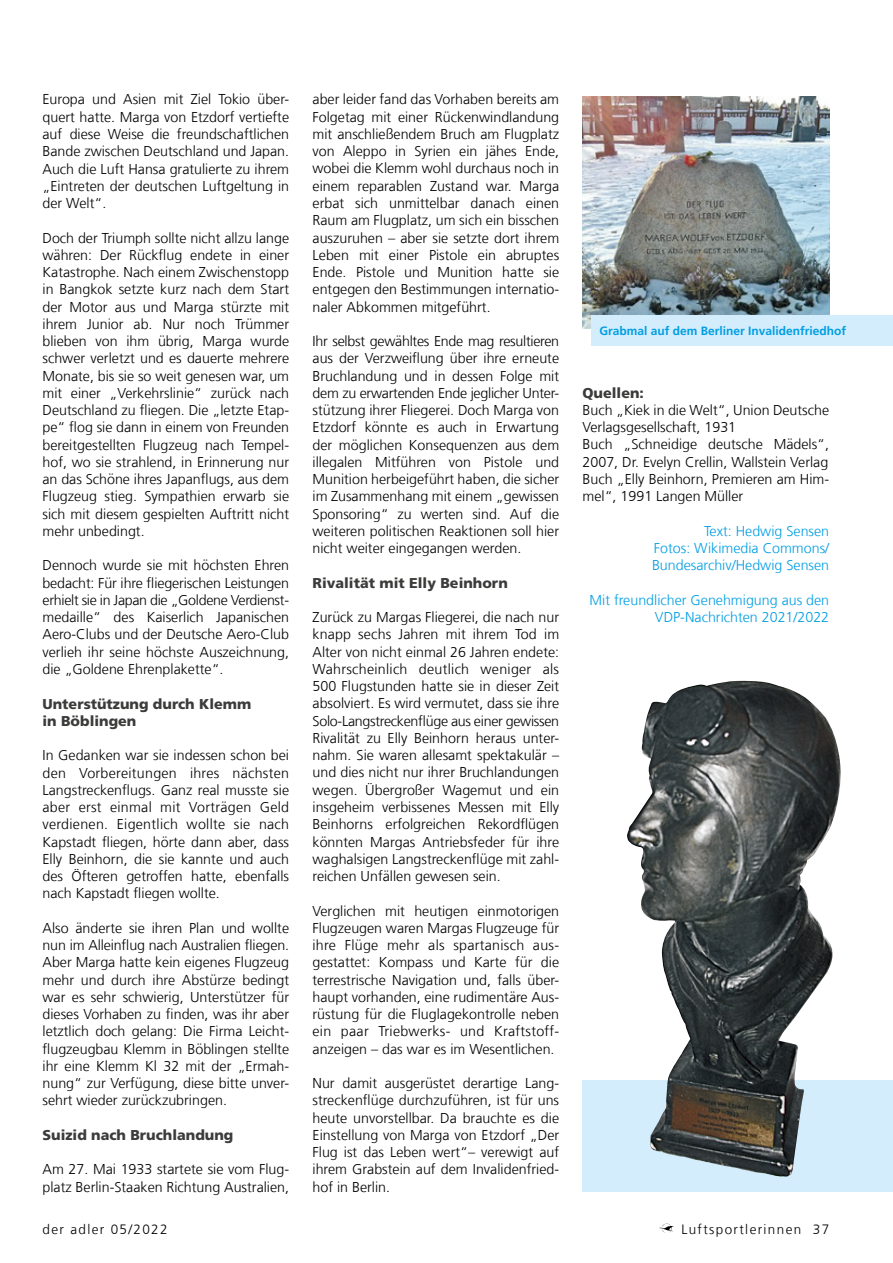
<style>
.page{position:relative;width:893px;height:1263px;background:#fff}
.page>*{position:absolute;margin:0;border:0;box-sizing:border-box;transform-origin:0 0}
.t1{font:300 14.25px/17.2px "Frutiger LT Com";color:#000;text-align:justify}
.t2{font:300 14.25px/17.2px "Frutiger LT Com";color:#009ee3;text-align:justify}
.t3{font:900 14.25px/17.2px "Frutiger LT Com";color:#3b3b3a}
.t4{font:300 13.5px "Frutiger LT Com";letter-spacing:.1em;color:#000}
.t5{font:700 12px "Frutiger LT Com";color:#009ee3}
</style>
<div class="page">
<img style="left:659px;top:1223px;width:15px;height:10px">
<div style="left:583px;top:1080px;width:310px;height:111px;background:#d4edfc"></div>
<img style="left:627px;top:681px;width:214px;height:496px">
<img style="left:583px;top:96px;width:246px;height:233px">
<div style="left:591px;top:316px;width:302px;height:30px;background:#d4edfc"></div>
<p class="t1" style="left:43px;top:91px;width:248px">Europa und Asien mit Ziel Tokio über&shy;quert hatte. Marga von Etzdorf vertiefte auf diese Weise die freundschaftlichen Bande zwischen Deutschland und Japan.<br>Auch die Luft Hansa gratulierte zu ihrem „Eintreten der deutschen Luftgeltung in der Welt“.</p>
<p class="t1" style="left:43px;top:229px;width:248px">Doch der Triumph sollte nicht allzu lange währen: Der Rückflug endete in einer Katastrophe. Nach einem Zwischenstopp in Bangkok setzte kurz nach dem Start der Motor aus und Marga stürzte mit ihrem Junior ab. Nur noch Trümmer blieben von ihm übrig, Marga wurde schwer verletzt und es dauerte mehrere Monate, bis sie so weit genesen war, um mit einer „Verkehrslinie“ zurück nach Deutschland zu fliegen. Die „letzte Etap&shy;pe“ flog sie dann in einem von Freunden bereitgestellten Flugzeug nach Tempel&shy;hof, wo sie strahlend, in Erinnerung nur an das Schöne ihres Japanflugs, aus dem Flugzeug stieg. Sympathien erwarb sie sich mit diesem gespielten Auftritt nicht mehr unbedingt.</p>
<p class="t1" style="left:43px;top:557px;width:248px">Dennoch wurde sie mit höchsten Ehren bedacht: Für ihre fliegerischen Leistungen erhielt sie in Japan die „Goldene Verdienst&shy;medaille“ des Kaiserlich Japanischen Aero-Clubs und der Deutsche Aero-Club verlieh ihr seine höchste Auszeichnung, die „Goldene Ehrenplakette“.</p>
<p class="t3" style="left:43px;top:695px;width:210px">Unterstützung durch Klemm in Böblingen</p>
<p class="t1" style="left:43px;top:747px;width:248px">In Gedanken war sie indessen schon bei den Vorbereitungen ihres nächsten Langstreckenflugs. Ganz real musste sie aber erst einmal mit Vorträgen Geld verdienen. Eigentlich wollte sie nach Kapstadt fliegen, hörte dann aber, dass Elly Beinhorn, die sie kannte und auch des Öfteren getroffen hatte, ebenfalls nach Kapstadt fliegen wollte.</p>
<p class="t1" style="left:43px;top:919px;width:248px">Also änderte sie ihren Plan und wollte nun im Alleinflug nach Australien fliegen.<br>Aber Marga hatte kein eigenes Flugzeug mehr und durch ihre Abstürze bedingt war es sehr schwierig, Unterstützer für dieses Vorhaben zu finden, was ihr aber letztlich doch gelang: Die Firma Leicht&shy;flugzeugbau Klemm in Böblingen stellte ihr eine Klemm Kl 32 mit der „Ermah&shy;nung“ zur Verfügung, diese bitte unver&shy;sehrt wieder zurückzubringen.</p>
<p class="t3" style="left:43px;top:1126px;width:192px">Suizid nach Bruchlandung</p>
<p class="t1" style="left:43px;top:1161px;width:248px">Am 27. Mai 1933 startete sie vom Flug&shy;platz Berlin-Staaken Richtung Australien,</p>
<p class="t1" style="left:313px;top:91px;width:248px">aber leider fand das Vorhaben bereits am Folgetag mit einer Rückenwindlandung mit anschließendem Bruch am Flugplatz von Aleppo in Syrien ein jähes Ende, wobei die Klemm wohl durchaus noch in einem reparablen Zustand war. Marga erbat sich unmittelbar danach einen Raum am Flugplatz, um sich ein bisschen auszuruhen – aber sie setzte dort ihrem Leben mit einer Pistole ein abruptes Ende. Pistole und Munition hatte sie entgegen den Bestimmungen internatio&shy;naler Abkommen mitgeführt.</p>
<p class="t1" style="left:313px;top:333px;width:248px">Ihr selbst gewähltes Ende mag resultieren aus der Verzweiflung über ihre erneute Bruchlandung und in dessen Folge mit dem zu erwartenden Ende jeglicher Unter&shy;stützung ihrer Fliegerei. Doch Marga von Etzdorf könnte es auch in Erwartung der möglichen Konsequenzen aus dem illegalen Mitführen von Pistole und Munition herbeigeführt haben, die sicher im Zusammenhang mit einem „gewissen Sponsoring“ zu werten sind. Auf die weiteren politischen Reaktionen soll hier nicht weiter eingegangen werden.</p>
<p class="t3" style="left:313px;top:574px;width:197px">Rivalität mit Elly Beinhorn</p>
<p class="t1" style="left:313px;top:609px;width:248px">Zurück zu Margas Fliegerei, die nach nur knapp sechs Jahren mit ihrem Tod im Alter von nicht einmal 26 Jahren endete:<br>Wahrscheinlich deutlich weniger als 500 Flugstunden hatte sie in dieser Zeit absolviert. Es wird vermutet, dass sie ihre Solo-Langstreckenflüge aus einer gewissen Rivalität zu Elly Beinhorn heraus unter&shy;nahm. Sie waren allesamt spektakulär – und dies nicht nur ihrer Bruchlandungen wegen. Übergroßer Wagemut und ein insgeheim verbissenes Messen mit Elly Beinhorns erfolgreichen Rekordflügen könnten Margas Antriebsfeder für ihre waghalsigen Langstreckenflüge mit zahl&shy;reichen Unfällen gewesen sein.</p>
<p class="t1" style="left:313px;top:902px;width:248px">Verglichen mit heutigen einmotorigen Flugzeugen waren Margas Flugzeuge für ihre Flüge mehr als spartanisch aus&shy;gestattet: Kompass und Karte für die terrestrische Navigation und, falls über&shy;haupt vorhanden, eine rudimentäre Aus&shy;rüstung für die Fluglagekontrolle neben ein paar Triebwerks- und Kraftstoff&shy;anzeigen – das war es im Wesentlichen.</p>
<p class="t1" style="left:313px;top:1075px;width:248px">Nur damit ausgerüstet derartige Lang&shy;streckenflüge durchzuführen, ist für uns heute unvorstellbar. Da brauchte es die Einstellung von Marga von Etzdorf „Der Flug ist das Leben wert“– verewigt auf ihrem Grabstein auf dem Invalidenfried&shy;hof in Berlin.</p>
<p class="t5" style="left:599px;top:324px;width:248px">Grabmal auf dem Berliner Invalidenfriedhof</p>
<p class="t3" style="left:583px;top:384px;width:63px">Quellen:</p>
<p class="t1" style="left:583px;top:401px;width:248px;text-align:left">Buch „Kiek in die Welt“, Union Deutsche Verlagsgesellschaft, 1931<br>Buch „Schneidige deutsche Mädels“, 2007, Dr. Evelyn Crellin, Wallstein Verlag Buch „Elly Beinhorn, Premieren am Him&shy;mel“, 1991 Langen Müller</p>
<p class="t2" style="left:652px;top:522px;width:179px;text-indent:52px">Text: Hedwig Sensen Fotos: Wikimedia Commons/ Bundesarchiv/Hedwig Sensen</p>
<p class="t2" style="left:589px;top:591px;width:241px;text-align:right">Mit freundlicher Genehmigung aus den<br>VDP-Nachrichten 2021/2022</p>
<p class="t4" style="left:43px;top:1221px;width:127px">der adler 05/2022</p>
<p class="t4" style="left:681px;top:1221px;width:149px">Luftsportlerinnen 37</p>
</div>
